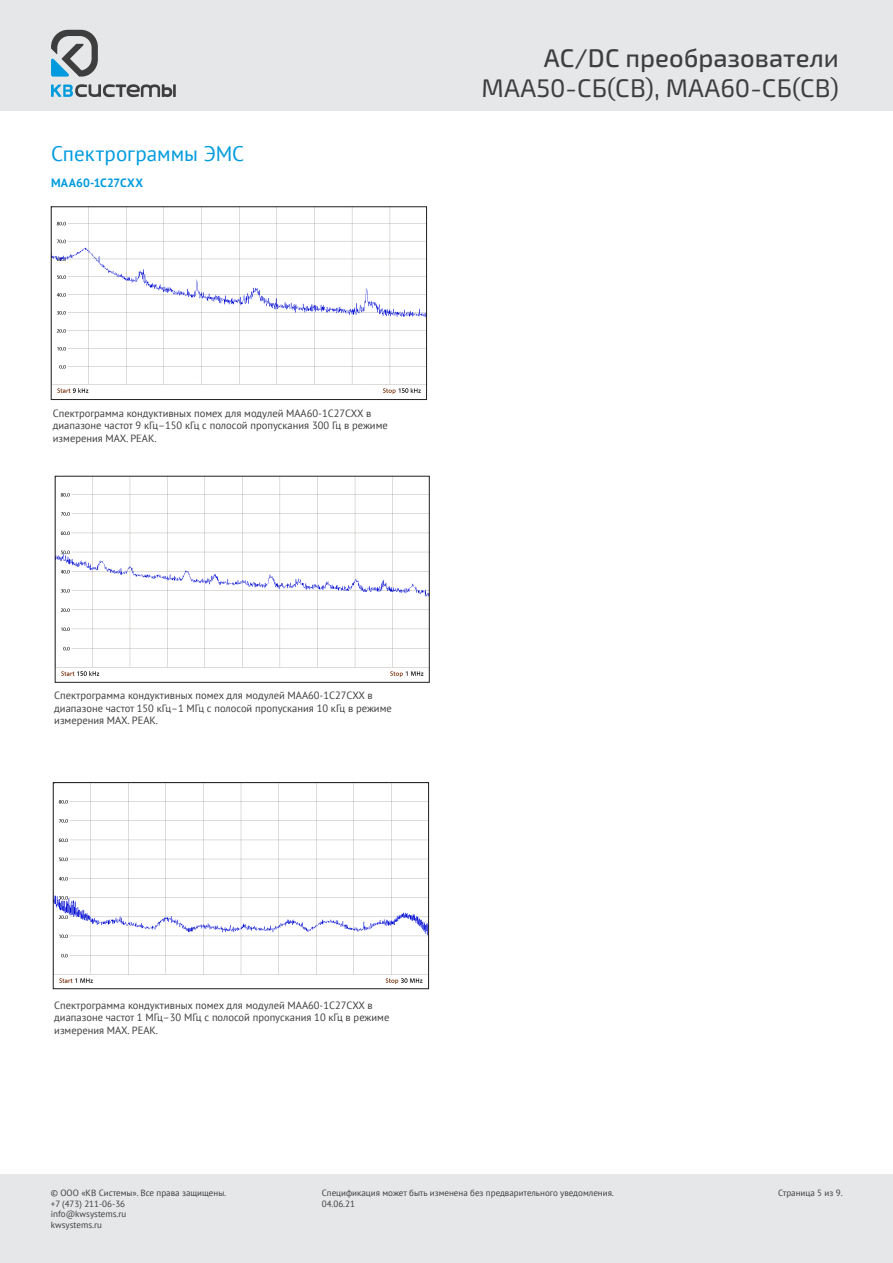
<style>
.page{position:relative;width:893px;height:1263px;background:#fff}
.page>*{position:absolute;margin:0;border:0;box-sizing:border-box;transform-origin:0 0}
.t1{font:25.5px "Exo 2.0";letter-spacing:.01em;color:#3e3e3f}
.t2{font:500 25.5px "Exo 2.0";color:#3e3e3f}
.подзаголовок{font:21px "PT Sans";color:#009bde}
.подзаголовок-2{font:700 12px "PT Sans";letter-spacing:.01em;color:#009bde}
.Стиль_абзаца_1{font:10.5px/12.6px "PT Sans";color:#3e3e3f}
.t3{font:9px/10.8px "PT Sans";color:#3e3e3f}
</style>
<div class="page">
<div style="left:0;top:1175px;width:893px;height:88px;background:#e6e7e9"></div>
<div style="left:0;top:0;width:893px;height:110px;background:#e6e7e9"></div>
<svg style="left:51px;top:30px;width:47px;height:47px"></svg>
<svg style="left:51px;top:84px;width:125px;height:13px"></svg>
<img style="left:55px;top:784px;width:372px;height:201px">
<div style="left:53px;top:782px;width:376px;height:207px;border:1px solid #231f20"></div>
<img style="left:53px;top:209px;width:372px;height:185px">
<div style="left:51px;top:207px;width:376px;height:193px;border:1px solid #231f20"></div>
<img style="left:57px;top:478px;width:370px;height:200px">
<p class="подзаголовок" style="left:51px;top:140px;width:195px">Спектрограммы ЭМС</p>
<p class="подзаголовок-2" style="left:51px;top:175px;width:93px">МАА60-1С27СХХ</p>
<p class="Стиль_абзаца_1" style="left:53px;top:406px;width:336px">Спектрограмма кондуктивных помех для модулей МАА60-1С27СХХ в диапазоне частот 9 кГц–150 кГц с полосой пропускания 300 Гц в режиме измерения MAX. PEAK.</p>
<h1 class="t2" style="left:544px;top:43px;width:297px">AC/DC преобразователи</h1>
<h1 class="t1" style="left:482px;top:74px;width:359px">МАА50-СБ(СВ), МАА60-СБ(СВ)</h1>
<p class="Стиль_абзаца_1" style="left:54px;top:689px;width:339px">Спектрограмма кондуктивных помех для модулей МАА60-1С27СХХ в диапазоне частот 150 кГц–1 МГц с полосой пропускания 10 кГц в режиме измерения MAX. PEAK.</p>
<p class="Стиль_абзаца_1" style="left:54px;top:998px;width:337px">Спектрограмма кондуктивных помех для модулей МАА60-1С27СХХ в диапазоне частот 1 МГц–30 МГц с полосой пропускания 10 кГц в режиме измерения MAX. PEAK.</p>
<p class="t3" style="left:51px;top:1187px;width:177px">© ООО «КВ Системы». Все права защищены. +7 (473) 211-06-36<br>info@kwsystems.ru<br>kwsystems.ru</p>
<p class="t3" style="left:322px;top:1187px;width:294px">Спецификация может быть изменена без предварительного уведомления.<br>04.06.21</p>
<p class="t3" style="left:778px;top:1187px;width:66px">Страница 5 из 9.</p>
</div>
